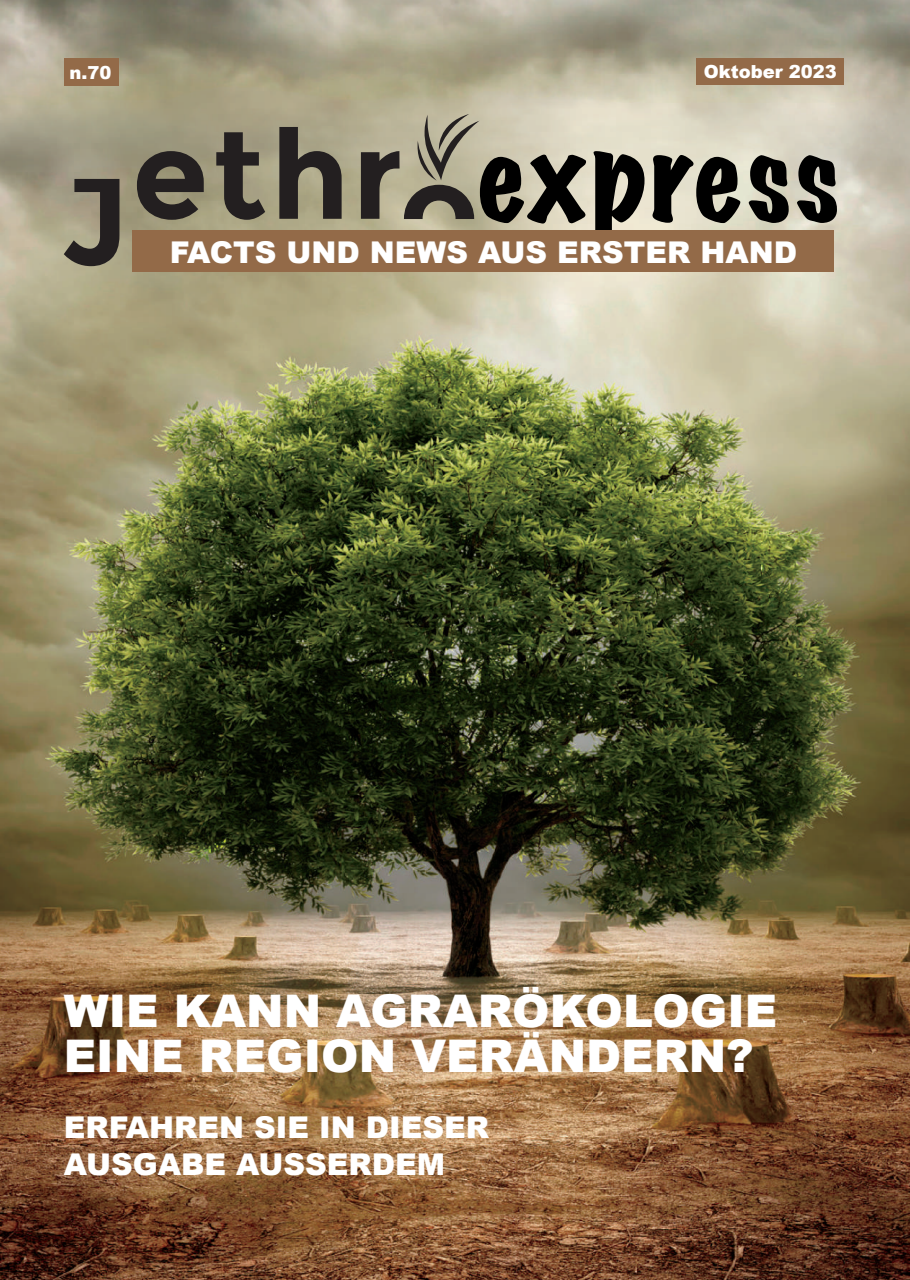
<style>
.page{position:relative;width:910px;height:1280px;background:#fff}
.page>*{position:absolute;margin:0;border:0;box-sizing:border-box;transform-origin:0 0}
.t1{font:expanded 108px "Marker Felt";letter-spacing:.03em;color:#000}
.t2{font:900 45px/45px "Arial";color:#fff}
.t3{font:900 30px/37.5px "Arial";color:#fff}
.t4{font:900 18px "Arial";color:#fff}
</style>
<div class="page">
<img style="left:0;top:0;width:910px;height:1280px">
<div style="left:64px;top:58px;width:54px;height:27px;background:#936a48"></div>
<div style="left:696px;top:58px;width:148px;height:27px;background:#936a48"></div>
<svg style="left:137px;top:151px;width:67px;height:69px"></svg>
<svg style="left:216px;top:132px;width:49px;height:88px"></svg>
<svg style="left:279px;top:127px;width:63px;height:92px"></svg>
<svg style="left:64px;top:179px;width:55px;height:87px"></svg>
<svg style="left:361px;top:114px;width:119px;height:105px"></svg>
<div style="left:133px;top:231px;width:701px;height:41px;background:#936a48"></div>
<p class="t4" style="left:69px;top:59px;width:44px">n.70</p>
<p class="t4" style="left:704px;top:58px;width:135px">Oktober 2023</p>
<h1 class="t1" style="left:477px;top:93px;width:363px">express</h1>
<p class="t3" style="left:170px;top:232px;width:629px">FACTS UND NEWS AUS ERSTER HAND</p>
<h2 class="t2" style="left:64px;top:987px;width:715px">WIE KANN AGRARÖKOLOGIE<br>EINE REGION VERÄNDERN?</h2>
<p class="t3" style="left:64px;top:1107px;width:427px">ERFAHREN SIE IN DIESER<br>AUSGABE AUSSERDEM</p>
</div>
